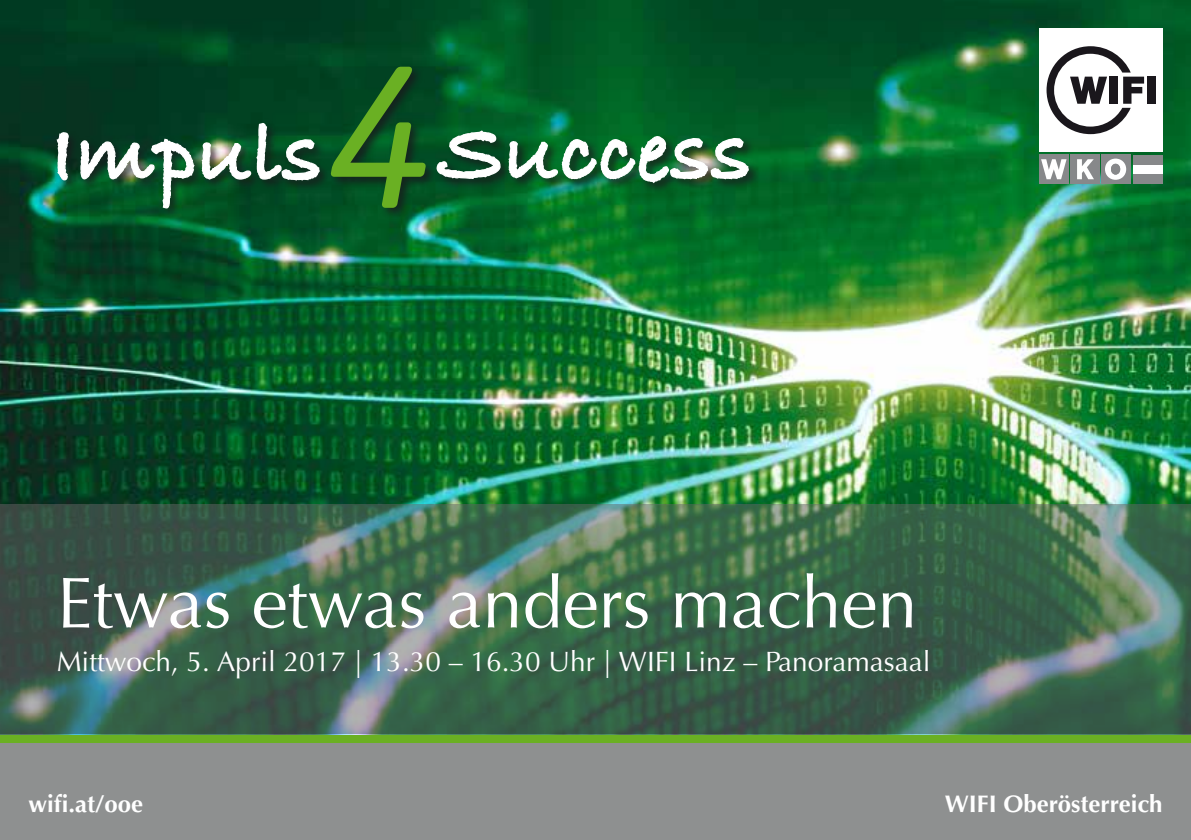
<style>
.page{position:relative;width:1191px;height:840px;background:#fff}
.page>*{position:absolute;margin:0;border:0;box-sizing:border-box;transform-origin:0 0}
.t1{font:72px "Optima LT Std";color:#fff}
.t2{font:28px "Optima LT Std";color:#fff}
.t3{font:700 24px "Optima LT Std";color:#fff}
</style>
<div class="page">
<img style="left:0;top:0;width:1191px;height:503px">
<svg style="left:0;top:503px;width:1191px;height:230px;background:#426752"></svg>
<div style="left:1039px;top:28px;width:123px;height:124px;background:#fff"></div>
<div style="left:1133px;top:164px;width:29px;height:10px;background:#fff"></div>
<div style="left:1100px;top:155px;width:30px;height:29px;background:#87888a"></div>
<div style="left:1070px;top:155px;width:29px;height:29px;background:#87888a"></div>
<svg style="left:1077px;top:159px;width:17px;height:20px"></svg>
<div style="left:1039px;top:155px;width:29px;height:29px;background:#87888a"></div>
<svg style="left:1041px;top:159px;width:25px;height:20px"></svg>
<div style="left:1133px;top:155px;width:29px;height:9px;background:#87888a"></div>
<div style="left:1133px;top:174px;width:29px;height:10px;background:#87888a"></div>
<div style="left:1146px;top:77px;width:9px;height:27px;background:#1a171c"></div>
<svg style="left:1046px;top:46px;width:98px;height:88px"></svg>
<svg style="left:1105px;top:158px;width:21px;height:22px"></svg>
<div style="left:1111px;top:164px;width:9px;height:10px;background:#87888a;border-radius:50%"></div>
<div style="left:55px;top:64px;width:706px;height:157px;background:#1a171c;opacity:.75"></div>
<svg style="left:436px;top:130px;width:65px;height:49px"></svg>
<img style="left:507px;top:135px;width:242px;height:49px">
<svg style="left:57px;top:129px;width:13px;height:52px"></svg>
<svg style="left:80px;top:138px;width:115px;height:70px"></svg>
<svg style="left:201px;top:67px;width:225px;height:141px;background:#226032"></svg>
<div style="left:0;top:742px;width:1191px;height:97px;background:#8e9090"></div>
<div style="left:0;top:734px;width:1191px;height:8px;background:#6ab023"></div>
<h1 class="t1" style="left:57px;top:560px;width:862px">Etwas etwas anders machen</h1>
<p class="t2" style="left:57px;top:645px;width:875px">Mittwoch, 5. April 2017 | 13.30 – 16.30 Uhr | WIFI Linz – Panoramasaal</p>
<p class="t3" style="left:28px;top:789px;width:116px">wifi.at/ooe</p>
<p class="t3" style="left:945px;top:789px;width:219px">WIFI Oberösterreich</p>
</div>
